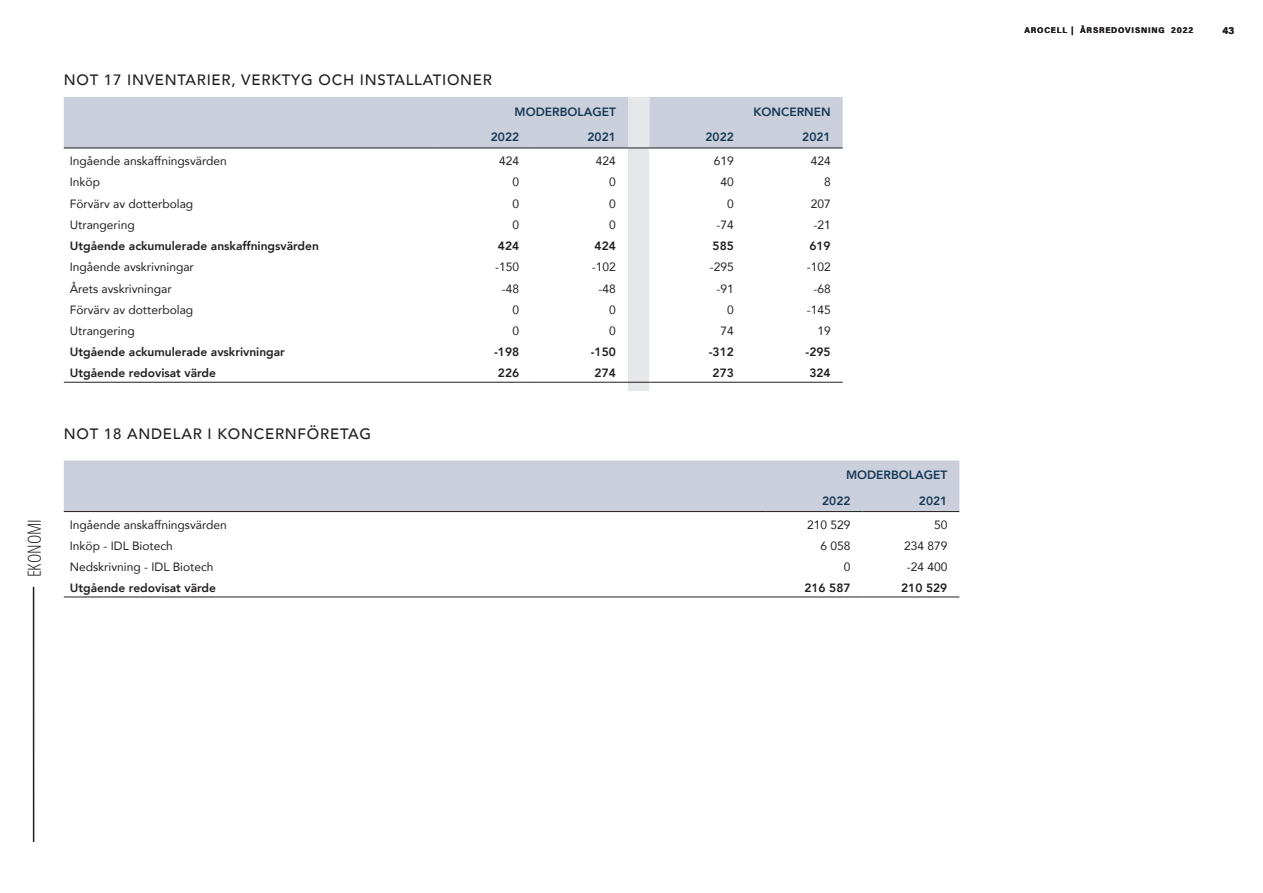
<style>
.page{position:relative;width:1263px;height:893px;background:#fff}
.page>*{position:absolute;margin:0;border:0;box-sizing:border-box;transform-origin:0 0}
.t1{font:300 condensed 18px "Open Sans";color:#231f20}
.Highlighted{font:500 15px "Avenir";letter-spacing:.05em;color:#231f20}
.Content___Left{font:12px "Avenir";color:#231f20}
.Content___Left-2{font:800 12px "Avenir";color:#231f20}
.Content___Right{font:12px "Avenir";color:#231f20}
.Table_Header_Right{font:800 12px "Avenir";color:#163856}
.Content___Right_Bold{font:800 12px "Avenir";color:#231f20}
.t2{font:700 10.35px "Acumin Pro";color:#231f20}
.t3{font:700 8.25px "Acumin Pro";letter-spacing:.1em;color:#231f20}
</style>
<div class="page">
<hr style="left:33px;top:587px;width:1px;height:255px;background:#231f20">
<svg style="left:64px;top:97px;width:779px;height:294px"></svg>
<hr style="left:649px;top:382px;width:97px;height:1px;background:#231f20">
<hr style="left:746px;top:382px;width:97px;height:1px;background:#231f20">
<div style="left:64px;top:460px;width:895px;height:51px;background:#cacfdb"></div>
<svg style="left:766px;top:512px;width:193px;height:85px"></svg>
<hr style="left:64px;top:511px;width:702px;height:1px;background:#231f20">
<hr style="left:766px;top:511px;width:97px;height:1px;background:#231f20">
<hr style="left:863px;top:511px;width:96px;height:1px;background:#231f20">
<hr style="left:64px;top:597px;width:702px;height:1px;background:#231f20">
<hr style="left:766px;top:597px;width:97px;height:1px;background:#231f20">
<hr style="left:863px;top:597px;width:96px;height:1px;background:#231f20">
<h1 class="t1" style="left:22px;top:577px;width:60px;rotate:-90deg">EKONOMI</h1>
<p class="Highlighted" style="left:64px;top:67px;width:430px">NOT 17 INVENTARIER, VERKTYG OCH INSTALLATIONER</p>
<p class="Table_Header_Right" style="left:515px;top:102px;width:103px">MODERBOLAGET</p>
<p class="Table_Header_Right" style="left:753px;top:102px;width:79px">KONCERNEN</p>
<p class="Table_Header_Right" style="left:491px;top:128px;width:30px">2022</p>
<p class="Table_Header_Right" style="left:587px;top:128px;width:30px">2021</p>
<p class="Table_Header_Right" style="left:705px;top:128px;width:30px">2022</p>
<p class="Table_Header_Right" style="left:802px;top:128px;width:30px">2021</p>
<p class="Content___Left" style="left:70px;top:151px;width:158px">Ingående anskaffningsvärden</p>
<p class="Content___Right" style="left:499px;top:151px;width:22px">424</p>
<p class="Content___Right" style="left:596px;top:151px;width:22px">424</p>
<p class="Content___Right" style="left:714px;top:151px;width:22px">619</p>
<p class="Content___Right" style="left:811px;top:151px;width:22px">424</p>
<p class="Content___Left" style="left:70px;top:172px;width:32px">Inköp</p>
<p class="Content___Right" style="left:512px;top:172px;width:8px">0</p>
<p class="Content___Right" style="left:609px;top:172px;width:8px">0</p>
<p class="Content___Right" style="left:721px;top:172px;width:15px">40</p>
<p class="Content___Right" style="left:824px;top:172px;width:8px">8</p>
<p class="Content___Left" style="left:70px;top:194px;width:125px">Förvärv av dotterbolag</p>
<p class="Content___Right" style="left:512px;top:194px;width:8px">0</p>
<p class="Content___Right" style="left:609px;top:194px;width:8px">0</p>
<p class="Content___Right" style="left:727px;top:194px;width:8px">0</p>
<p class="Content___Right" style="left:811px;top:194px;width:22px">207</p>
<p class="Content___Left" style="left:70px;top:215px;width:66px">Utrangering</p>
<p class="Content___Right" style="left:512px;top:215px;width:8px">0</p>
<p class="Content___Right" style="left:609px;top:215px;width:8px">0</p>
<p class="Content___Right" style="left:717px;top:215px;width:19px">-74</p>
<p class="Content___Right" style="left:813px;top:215px;width:19px">-21</p>
<p class="Content___Left-2" style="left:70px;top:237px;width:251px">Utgående ackumulerade anskaffningsvärden</p>
<p class="Content___Right_Bold" style="left:498px;top:237px;width:23px">424</p>
<p class="Content___Right_Bold" style="left:595px;top:237px;width:23px">424</p>
<p class="Content___Right_Bold" style="left:713px;top:237px;width:23px">585</p>
<p class="Content___Right_Bold" style="left:809px;top:237px;width:23px">619</p>
<p class="Content___Left" style="left:70px;top:257px;width:126px">Ingående avskrivningar</p>
<p class="Content___Right" style="left:495px;top:257px;width:26px">-150</p>
<p class="Content___Right" style="left:592px;top:257px;width:26px">-102</p>
<p class="Content___Right" style="left:710px;top:257px;width:26px">-295</p>
<p class="Content___Right" style="left:807px;top:257px;width:26px">-102</p>
<p class="Content___Left" style="left:70px;top:279px;width:103px">Årets avskrivningar</p>
<p class="Content___Right" style="left:502px;top:279px;width:19px">-48</p>
<p class="Content___Right" style="left:599px;top:279px;width:19px">-48</p>
<p class="Content___Right" style="left:717px;top:279px;width:19px">-91</p>
<p class="Content___Right" style="left:813px;top:279px;width:19px">-68</p>
<p class="Content___Left" style="left:70px;top:300px;width:125px">Förvärv av dotterbolag</p>
<p class="Content___Right" style="left:512px;top:300px;width:8px">0</p>
<p class="Content___Right" style="left:609px;top:300px;width:8px">0</p>
<p class="Content___Right" style="left:727px;top:300px;width:8px">0</p>
<p class="Content___Right" style="left:807px;top:300px;width:26px">-145</p>
<p class="Content___Left" style="left:70px;top:321px;width:66px">Utrangering</p>
<p class="Content___Right" style="left:512px;top:321px;width:8px">0</p>
<p class="Content___Right" style="left:609px;top:321px;width:8px">0</p>
<p class="Content___Right" style="left:721px;top:321px;width:15px">74</p>
<p class="Content___Right" style="left:817px;top:321px;width:15px">19</p>
<p class="Content___Left-2" style="left:70px;top:343px;width:217px">Utgående ackumulerade avskrivningar</p>
<p class="Content___Right_Bold" style="left:494px;top:343px;width:27px">-198</p>
<p class="Content___Right_Bold" style="left:591px;top:343px;width:27px">-150</p>
<p class="Content___Right_Bold" style="left:709px;top:343px;width:27px">-312</p>
<p class="Content___Right_Bold" style="left:806px;top:343px;width:27px">-295</p>
<p class="Content___Left-2" style="left:70px;top:364px;width:148px">Utgående redovisat värde</p>
<p class="Content___Right_Bold" style="left:498px;top:364px;width:23px">226</p>
<p class="Content___Right_Bold" style="left:595px;top:364px;width:23px">274</p>
<p class="Content___Right_Bold" style="left:713px;top:364px;width:23px">273</p>
<p class="Content___Right_Bold" style="left:809px;top:364px;width:23px">324</p>
<p class="Highlighted" style="left:64px;top:421px;width:309px">NOT 18 ANDELAR I KONCERNFÖRETAG</p>
<p class="Table_Header_Right" style="left:846px;top:466px;width:103px">MODERBOLAGET</p>
<p class="Table_Header_Right" style="left:822px;top:491px;width:30px">2022</p>
<p class="Table_Header_Right" style="left:919px;top:491px;width:30px">2021</p>
<p class="Content___Left" style="left:70px;top:515px;width:158px">Ingående anskaffningsvärden</p>
<p class="Content___Right" style="left:807px;top:515px;width:45px">210 529</p>
<p class="Content___Right" style="left:934px;top:515px;width:15px">50</p>
<p class="Content___Left" style="left:70px;top:536px;width:105px">Inköp - IDL Biotech</p>
<p class="Content___Right" style="left:820px;top:536px;width:32px">6 058</p>
<p class="Content___Right" style="left:904px;top:536px;width:45px">234 879</p>
<p class="Content___Left" style="left:70px;top:557px;width:145px">Nedskrivning - IDL Biotech</p>
<p class="Content___Right" style="left:844px;top:557px;width:8px">0</p>
<p class="Content___Right" style="left:907px;top:557px;width:42px">-24 400</p>
<p class="Content___Left-2" style="left:70px;top:579px;width:148px">Utgående redovisat värde</p>
<p class="Content___Right_Bold" style="left:804px;top:579px;width:48px">216 587</p>
<p class="Content___Right_Bold" style="left:901px;top:579px;width:48px">210 529</p>
<p class="t3" style="left:1024px;top:24px;width:170px">AROCELL | ÅRSREDOVISNING 2022</p>
<p class="t2" style="left:1222px;top:23px;width:13px">43</p>
</div>
